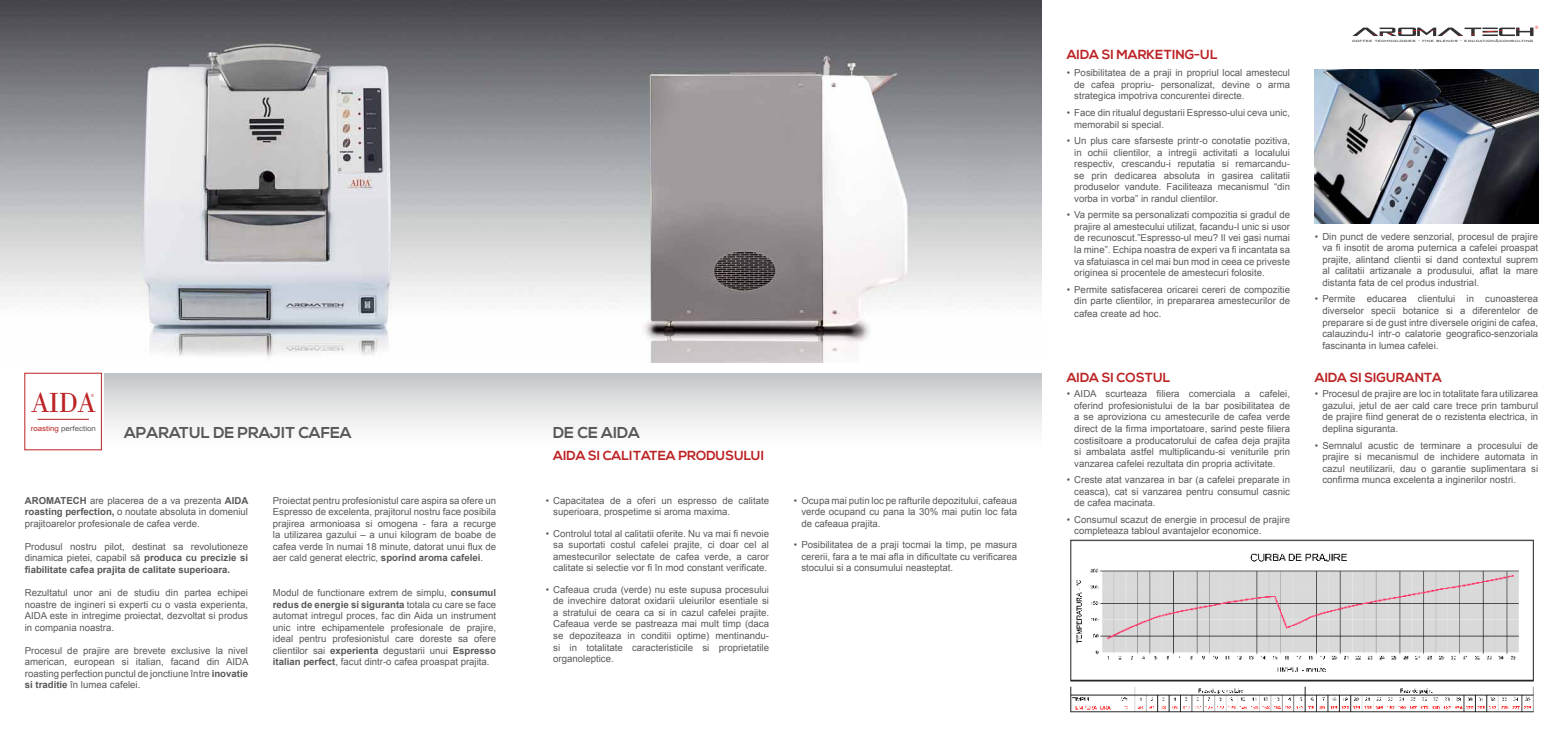
<style>
.page{position:relative;width:1563px;height:737px;background:#fff}
.page>*{position:absolute;margin:0;border:0;box-sizing:border-box;transform-origin:0 0}
.t1{font:29.14px "Bodoni BT";color:#bd2325}
.t2{font:700 15.75px "Nexa";color:#58595b}
.t3{font:700 13.12px "Nexa";color:#bd2325}
.t4{font:9.62px/11.5px "Arial";color:#58595b;text-align:justify}
.t5{font:7.17px "Arial";color:#58595b;scale:1.1 1}
.t6{font:300 4.99px "Bank Gothic BT";color:#303134;scale:1.16 1}
.t7{font:300 4.64px "Bank Gothic BT";color:#e62825}
.t8{font:300 4.2px "Bank Gothic BT";color:#bd2325}
.s1{color:#bd2325}
.s2{font-weight:700}
</style>
<div class="page">
<div style="left:104px;top:373px;width:938px;height:77px;background:linear-gradient(to bottom,#c6c8ca,#fff)"></div>
<img style="left:0;top:0;width:1042px;height:362px">
<img style="left:1315px;top:69px;width:223px;height:154px">
<img style="left:1070px;top:539px;width:464px;height:174px">
<hr style="left:38px;top:419px;width:51px;height:1px;background:#bd2325">
<svg style="left:1352px;top:28px;width:181px;height:8px"></svg>
<p class="t7" style="left:1534px;top:26px;width:5px">®</p>
<p class="t6" style="left:1352px;top:38px;width:158px">coffee technologies - fine blends - education&amp;consulting</p>
<h3 class="t3" style="left:1067px;top:47px;width:151px">AIDA SI MARKETING-UL</h3>
<p class="t4" style="left:1074px;top:67px;width:217px;text-indent:-7px">• Posibilitatea de a praji in propriul local amestecul de cafea propriu- personalizat, devine o arma strategica impotriva concurentei directe.</p>
<p class="t4" style="left:1074px;top:107px;width:217px;text-indent:-7px">• Face din ritualul degustarii Espresso-ului ceva unic, memorabil si special.</p>
<p class="t4" style="left:1074px;top:135px;width:217px;text-indent:-7px">• Un plus care sfarseste printr-o conotatie pozitiva, in ochii clientilor, a intregii activitati a localului respectiv, crescandu-i reputatia si remarcandu&shy;se prin dedicarea absoluta in gasirea calitatii produselor vandute. Faciliteaza mecanismul “din vorba in vorba” in randul clientilor.</p>
<p class="t4" style="left:1074px;top:209px;width:217px;text-indent:-7px">• Va permite sa personalizati compozitia si gradul de prajire al amestecului utilizat, facandu-l unic si usor de recunoscut.”Espresso-ul meu? Il vei gasi numai la mine”. Echipa noastra de experi va fi incantata sa va sfatuiasca in cel mai bun mod in ceea ce priveste originea si procentele de amestecuri folosite.</p>
<p class="t4" style="left:1067px;top:283px;width:225px;text-align:right">• Permite satisfacerea oricarei cereri de compozitie din parte clientilor, in prepararea amestecurilor de</p>
<p class="t4" style="left:1074px;top:308px;width:89px">cafea create ad hoc.</p>
<p class="t4" style="left:1322px;top:231px;width:217px;text-indent:-7px">• Din punct de vedere senzorial, procesul de prajire va fi insotit de aroma puternica a cafelei proaspat prajite, alintand clientii si dand contextul suprem al calitatii artizanale a produsului, aflat la mare distanta fata de cel produs industrial.</p>
<p class="t4" style="left:1322px;top:293px;width:217px;text-indent:-7px">• Permite educarea clientului in cunoasterea diverselor specii botanice si a diferentelor de preparare si de gust intre diversele origini de cafea, calauzindu-l intr-o calatorie geografico-senzoriala fascinanta in lumea cafelei.</p>
<h3 class="t3" style="left:1067px;top:369px;width:104px">AIDA SI COSTUL</h3>
<h3 class="t3" style="left:1315px;top:369px;width:129px">AIDA SI SIGURANTA</h3>
<h1 class="t1" style="left:31px;top:385px;width:66px">AIDA</h1>
<p class="t8" style="left:91px;top:394px;width:5px">®</p>
<p class="t5" style="left:31px;top:423px;width:61px"><span class="s1">roasting</span> perfection</p>
<h2 class="t2" style="left:124px;top:423px;width:229px">APARATUL DE PRAJIT CAFEA</h2>
<p class="t4" style="left:25px;top:494px;width:225px"><span class="s2">AROMATECH</span> are placerea de a va prezenta <span class="s2">AIDA roasting perfection,</span> o noutate absoluta in domeniul prajitoarelor profesionale de cafea verde.</p>
<p class="t4" style="left:25px;top:540px;width:225px">Produsul nostru pilot, destinat sa revolutioneze dinamica pietei, capabil să <span class="s2">produca cu precizie si fiabilitate cafea prajita de calitate superioara.</span></p>
<p class="t4" style="left:25px;top:587px;width:225px">Rezultatul unor ani de studiu din partea echipei noastre de ingineri si experti cu o vasta experienta, AIDA este in intregime proiectat, dezvoltat si produs in compania noastra.</p>
<p class="t4" style="left:25px;top:644px;width:225px">Procesul de prajire are brevete exclusive la nivel american, european si italian, facand din AIDA roasting perfection punctul de jonctiune între <span class="s2">inovatie si traditie</span> în lumea cafelei.</p>
<p class="t4" style="left:273px;top:494px;width:225px">Proiectat pentru profesionistul care aspira sa ofere un Espresso de excelenta, prajitorul nostru face posibila prajirea armonioasa si omogena - fara a recurge la utilizarea gazului – a unui kilogram de boabe de cafea verde în numai 18 minute, datorat unui flux de aer cald generat electric, <span class="s2">sporind aroma cafelei</span>.</p>
<p class="t4" style="left:273px;top:587px;width:225px">Modul de functionare extrem de simplu, <span class="s2">consumul redus de energie si siguranta</span> totala cu care se face automat intregul proces, fac din Aida un instrument unic intre echipamentele profesionale de prajire, ideal pentru profesionistul care doreste sa ofere clientilor sai <span class="s2">experienta</span> degustarii unui <span class="s2">Espresso italian perfect</span>, facut dintr-o cafea proaspat prajita.</p>
<h2 class="t2" style="left:553px;top:423px;width:88px">DE CE AIDA</h2>
<h3 class="t3" style="left:553px;top:447px;width:212px">AIDA SI CALITATEA PRODUSULUI</h3>
<p class="t4" style="left:553px;top:494px;width:217px;text-indent:-7px">• Capacitatea de a oferi un espresso de calitate superioara, prospetime si aroma maxima.</p>
<p class="t4" style="left:553px;top:527px;width:217px;text-indent:-7px">• Controlul total al calitatii oferite. Nu va mai fi nevoie sa suportati costul cafelei prajite, ci doar cel al amestecurilor selectate de cafea verde, a caror calitate si selectie vor fi în mod constant verificate.</p>
<p class="t4" style="left:553px;top:583px;width:217px;text-indent:-7px">• Cafeaua cruda (verde) nu este supusa procesului de invechire datorat oxidarii uleiurilor esentiale si a stratului de ceara ca si in cazul cafelei prajite.<br>Cafeaua verde se pastreaza mai mult timp (daca se depoziteaza in conditii optime) mentinandu&shy;si in totalitate caracteristicile si proprietatile organoleptice.</p>
<p class="t4" style="left:801px;top:494px;width:217px;text-indent:-7px">• Ocupa mai putin loc pe rafturile depozitului, cafeaua verde ocupand cu pana la 30% mai putin loc fata de cafeaua prajita.</p>
<p class="t4" style="left:801px;top:539px;width:217px;text-indent:-7px">• Posibilitatea de a praji tocmai la timp, pe masura cererii, fara a te mai afla in dificultate cu verificarea stocului si a consumului neasteptat.</p>
<p class="t4" style="left:1074px;top:388px;width:217px;text-indent:-7px">• AIDA scurteaza filiera comerciala a cafelei, oferind profesionistului de la bar posibilitatea de a se aproviziona cu amestecurile de cafea verde direct de la firma importatoare, sarind peste filiera costisitoare a producatorului de cafea deja prajita si ambalata astfel multiplicandu-si veniturile prin vanzarea cafelei rezultata din propria activitate.</p>
<p class="t4" style="left:1074px;top:474px;width:217px;text-indent:-7px">• Creste atat vanzarea in bar (a cafelei preparate in ceasca), cat si vanzarea pentru consumul casnic de cafea macinata.</p>
<p class="t4" style="left:1074px;top:514px;width:217px;text-indent:-7px">• Consumul scazut de energie in procesul de prajire completeaza tabloul avantajelor economice.</p>
<p class="t4" style="left:1322px;top:388px;width:217px;text-indent:-7px">• Procesul de prajire are loc in totalitate fara utilizarea gazului, jetul de aer cald care trece prin tamburul de prajire fiind generat de o rezistenta electrica, in deplina siguranta.</p>
<p class="t4" style="left:1322px;top:439px;width:217px;text-indent:-7px">• Semnalul acustic de terminare a procesului de prajire si mecanismul de inchidere automata in cazul neutilizarii, dau o garantie suplimentara si confirma munca excelenta a inginerilor nostri.</p>
</div>
